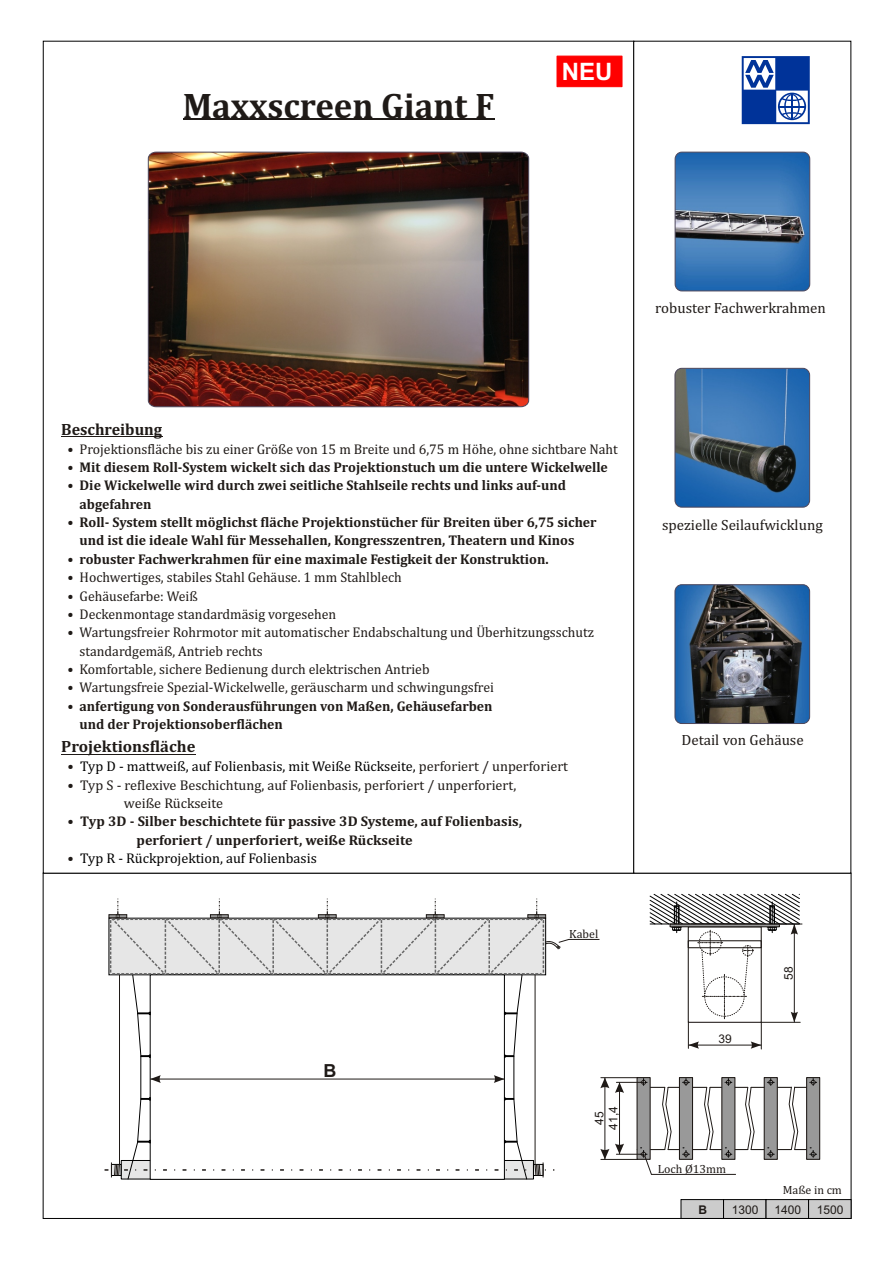
<style>
.page{position:relative;width:893px;height:1263px;background:#fff}
.page>*{position:absolute;margin:0;border:0;box-sizing:border-box;transform-origin:0 0}
.t1{font:700 36px "Cambria";color:#1f1a17}
.t2{font:700 24px "Arial";color:#fff}
.t3{font:700 18px "Arial";color:#1f1a17}
.t4{font:700 16.5px "Cambria";color:#1f1a17}
.t5{font:15px "Cambria";color:#1f1a17}
.t6{font:700 14.25px/18.5px "Cambria";color:#1f1a17}
.t7{font:14.25px/18.5px "Cambria";color:#1f1a17}
.t8{font:14.25px "Cambria";color:#000}
.t9{font:12px "Arial";color:#1f1a17}
.t10{font:12px "Cambria";color:#1f1a17}
.t11{font:700 12px "Arial";color:#1f1a17}
.s1{font-weight:400}
.s2{color:#1f1a17}
</style>
<div class="page">
<svg style="left:43px;top:873px;width:808px;height:346px"></svg>
<svg style="left:633px;top:41px;width:218px;height:832px"></svg>
<hr style="left:183px;top:118px;width:311px;height:2px;background:#1f1a17">
<img style="left:148px;top:151px;width:381px;height:256px">
<img style="left:675px;top:368px;width:135px;height:139px;border-radius:7px">
<div style="left:675px;top:368px;width:135px;height:139px;border:1px solid #4d475c;border-radius:7px"></div>
<img style="left:675px;top:585px;width:135px;height:138px;border-radius:7px">
<div style="left:675px;top:584px;width:135px;height:140px;border:1px solid #4d475c;border-radius:7px"></div>
<svg style="left:742px;top:56px;width:68px;height:68px"></svg>
<svg style="left:681px;top:1199px;width:170px;height:20px;background:#b2b2b2"></svg>
<svg style="left:556px;top:55px;width:67px;height:32px;background:#ff0909"></svg>
<svg style="left:650px;top:894px;width:152px;height:155px"></svg>
<div style="left:688px;top:940px;width:74px;height:8px;border:1px solid #1f1a17"></div>
<hr style="left:710px;top:1087px;width:38px;height:1px;background:#1f1a17">
<hr style="left:751px;top:1087px;width:40px;height:1px;background:#1f1a17">
<hr style="left:710px;top:1149px;width:38px;height:1px;background:#1f1a17">
<hr style="left:751px;top:1149px;width:40px;height:1px;background:#1f1a17">
<hr style="left:605px;top:1078px;width:1px;height:81px;background:#1f1a17">
<svg style="left:600px;top:1078px;width:9px;height:10px"></svg>
<svg style="left:600px;top:1149px;width:9px;height:10px"></svg>
<svg style="left:763px;top:1076px;width:15px;height:84px"></svg>
<svg style="left:789px;top:1076px;width:32px;height:84px"></svg>
<svg style="left:745px;top:1087px;width:9px;height:63px"></svg>
<hr style="left:601px;top:1077px;width:37px;height:1px;background:#1f1a17">
<hr style="left:601px;top:1159px;width:37px;height:1px;background:#1f1a17">
<svg style="left:615px;top:1076px;width:121px;height:99px"></svg>
<svg style="left:149px;top:1059px;width:356px;height:37px"></svg>
<hr style="left:150px;top:1079px;width:354px;height:1px;background:#1f1a17">
<svg style="left:150px;top:1075px;width:11px;height:8px"></svg>
<svg style="left:494px;top:1075px;width:10px;height:8px"></svg>
<hr style="left:514px;top:1056px;width:1px;height:42px;background:#000">
<hr style="left:141px;top:1056px;width:1px;height:42px;background:#000">
<hr style="left:535px;top:975px;width:1px;height:189px;background:#1f1a17">
<hr style="left:119px;top:975px;width:1px;height:189px;background:#1f1a17">
<svg style="left:105px;top:1096px;width:449px;height:84px"></svg>
<svg style="left:108px;top:898px;width:492px;height:161px"></svg>
<img style="left:675px;top:152px;width:135px;height:139px;border-radius:7px">
<div style="left:675px;top:152px;width:135px;height:139px;border:1px solid #4d475c;border-radius:7px"></div>
<hr style="left:61px;top:754px;width:134px;height:1px;background:#1f1a17">
<hr style="left:61px;top:436px;width:101px;height:1px;background:#1f1a17">
<h1 class="t1" style="left:183px;top:90px;width:313px">Maxxscreen Giant F</h1>
<h2 class="t2" style="left:562px;top:62px;width:52px">NEU</h2>
<p class="t5" style="left:655px;top:301px;width:172px">robuster Fachwerkrahmen</p>
<p class="t4" style="left:61px;top:422px;width:103px">Beschreibung</p>
<p class="t7" style="left:67px;top:440px;width:552px">• Projektionsfläche bis zu einer Größe von 15 m Breite und 6,75 m Höhe, ohne sichtbare Naht</p>
<p class="t6" style="left:67px;top:459px;width:542px"><span class="s1">•</span> Mit diesem Roll-System wickelt sich das Projektionstuch um die untere Wickelwelle</p>
<p class="t6" style="left:80px;top:477px;width:488px;text-indent:-12px"><span class="s1">•</span> Die Wickelwelle wird durch zwei seitliche Stahlseile rechts und links auf-und abgefahren</p>
<p class="t6" style="left:80px;top:514px;width:519px;text-indent:-12px"><span class="s1">•</span> Roll- System stellt möglichst fläche Projektionstücher für Breiten über 6,75 sicher und ist die ideale Wahl für Messehallen, Kongresszentren, Theatern und Kinos</p>
<p class="t6" style="left:67px;top:551px;width:483px"><span class="s1">•</span> robuster Fachwerkrahmen für eine maximale Festigkeit der Konstruktion.</p>
<p class="t7" style="left:67px;top:569px;width:336px">• Hochwertiges, stabiles Stahl Gehäuse. 1 mm Stahlblech</p>
<p class="t7" style="left:67px;top:587px;width:132px">• Gehäusefarbe: Weiß</p>
<p class="t7" style="left:67px;top:606px;width:270px">• Deckenmontage standardmäsig vorgesehen</p>
<p class="t7" style="left:80px;top:624px;width:516px;text-indent:-12px">• Wartungsfreier Rohrmotor mit automatischer Endabschaltung und Überhitzungsschutz standardgemäß, Antrieb rechts</p>
<p class="t7" style="left:67px;top:661px;width:364px">• Komfortable, sichere Bedienung durch elektrischen Antrieb</p>
<p class="t7" style="left:67px;top:679px;width:428px">• Wartungsfreie Spezial-Wickelwelle, geräuscharm und schwingungsfrei</p>
<p class="t6" style="left:80px;top:698px;width:415px;text-indent:-12px"><span class="s1">•</span> anfertigung von Sonderausführungen von Maßen, Gehäusefarben und der Projektionsoberflächen</p>
<p class="t4" style="left:61px;top:739px;width:136px">Projektionsfläche</p>
<p class="t8" style="left:68px;top:760px;width:502px"><span class="s2">•</span> Typ D - mattweiß, auf Folienbasis, mit Weiße Rückseite, <span class="s2">perforiert / unperforiert</span></p>
<p class="t7" style="left:124px;top:776px;width:394px;text-indent:-56px">• Typ S - reflexive Beschichtung, auf Folienbasis, perforiert / unperforiert, weiße Rückseite</p>
<p class="t6" style="left:136px;top:813px;width:387px;text-indent:-69px"><span class="s1">•</span> Typ 3D - Silber beschichtete für passive 3D Systeme, auf Folienbasis, perforiert / unperforiert, weiße Rückseite</p>
<p class="t8" style="left:68px;top:852px;width:251px"><span class="s2">•</span> Typ R - Rückprojektion, auf Folienbasis</p>
<p class="t3" style="left:324px;top:1063px;width:14px">B</p>
<p class="t10" style="left:569px;top:929px;width:31px">Kabel</p>
<p class="t9" style="left:609px;top:1130px;width:25px;rotate:-90deg">41,4</p>
<p class="t9" style="left:595px;top:1125px;width:15px;rotate:-90deg">45</p>
<p class="t5" style="left:662px;top:518px;width:162px">spezielle Seilaufwicklung</p>
<p class="t5" style="left:681px;top:733px;width:124px">Detail von Gehäuse</p>
<p class="t9" style="left:718px;top:1035px;width:15px">39</p>
<p class="t9" style="left:784px;top:979px;width:15px;rotate:-90deg">58</p>
<p class="t10" style="left:658px;top:1163px;width:70px">Loch O13mm</p>
<p class="t11" style="left:699px;top:1205px;width:10px">B</p>
<p class="t9" style="left:732px;top:1205px;width:28px">1300</p>
<p class="t10" style="left:783px;top:1184px;width:61px">Maße in cm</p>
<p class="t9" style="left:774px;top:1205px;width:28px">1400</p>
<p class="t9" style="left:817px;top:1205px;width:28px">1500</p>
</div>
